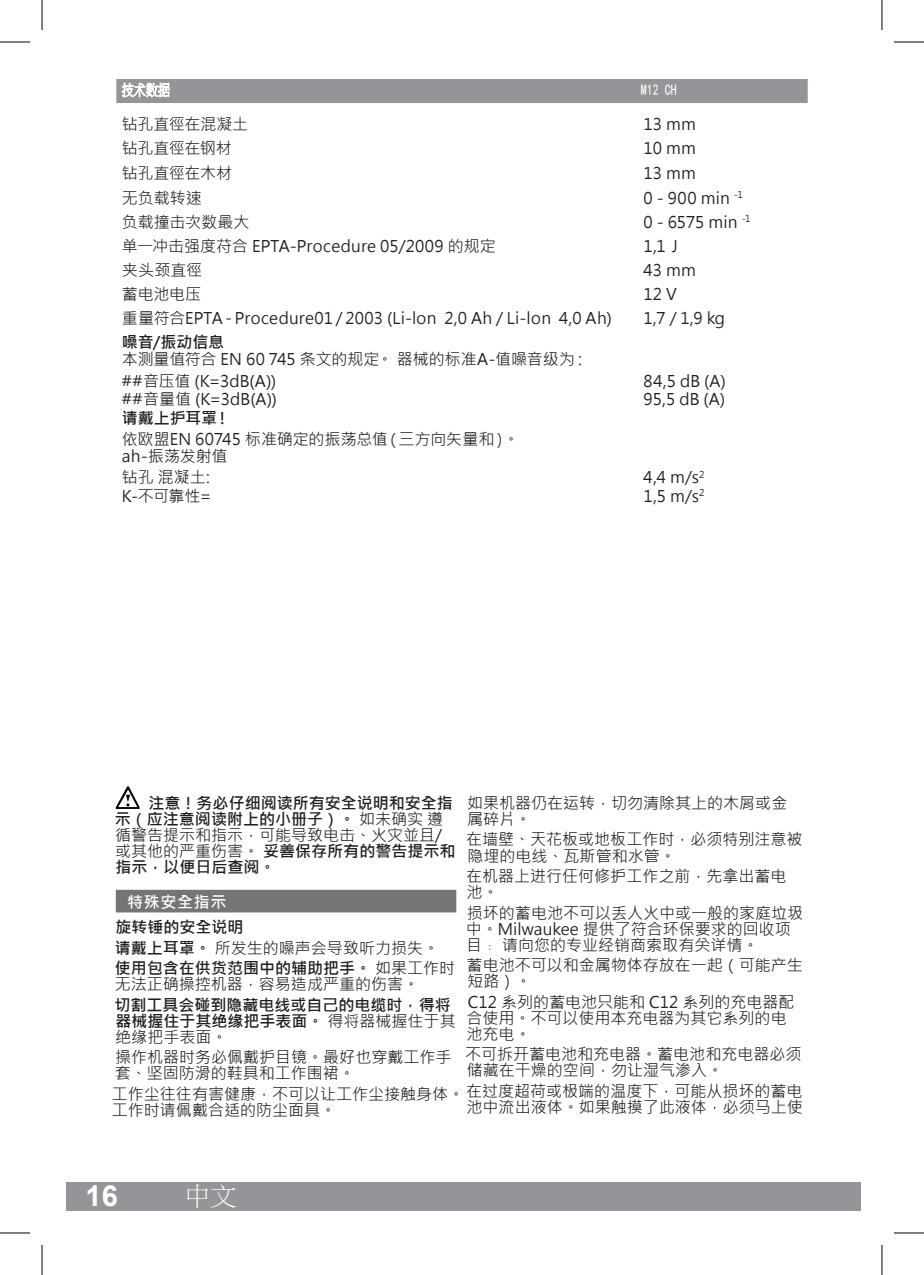
<style>
.page{position:relative;width:924px;height:1275px;background:#fff}
.page>*{position:absolute;margin:0;border:0;box-sizing:border-box;transform-origin:0 0}
.t1{font:700 29px "Arial";color:#fff}
.t2{font:26px "P Ming Li U";color:#fff}
.t3{font:16px/16px "Microsoft Jheng Hei";color:#231f20}
.t4{font:700 16px/16px "Microsoft Jheng Hei";color:#231f20}
.t5{font:16px "Microsoft Jheng Hei";letter-spacing:-.025em;color:#231f20}
.t6{font:16px "Microsoft Jheng Hei";letter-spacing:-.02em;color:#231f20}
.t7{font:700 16px "Microsoft Jheng Hei";letter-spacing:.04em;color:#fff}
.t8{font:15px "Sim Hei";color:#fff;scale:.8 1}
.t9{font:15px "P Ming Li U";color:#fff;scale:.8 1}
.s1{font-weight:400}
</style>
<div class="page">
<svg style="left:116px;top:786px;width:23px;height:23px"></svg>
<div style="left:116px;top:889px;width:340px;height:23px;background:#757575;border:2px solid #757575"></div>
<hr style="left:0;top:42px;width:30px;height:1px;background:#000">
<hr style="left:893px;top:42px;width:30px;height:1px;background:#000">
<hr style="left:0;top:1232px;width:30px;height:1px;background:#000">
<hr style="left:893px;top:1232px;width:30px;height:1px;background:#000">
<hr style="left:42px;top:0;width:1px;height:30px;background:#000">
<hr style="left:42px;top:1245px;width:1px;height:30px;background:#000">
<hr style="left:881px;top:0;width:1px;height:30px;background:#000">
<hr style="left:881px;top:1245px;width:1px;height:30px;background:#000">
<div style="left:66px;top:1182px;width:794px;height:28px;background:#939598"></div>
<div style="left:116px;top:79px;width:691px;height:24px;background:#939598"></div>
<p class="t9" style="left:122px;top:82px;width:61px">技术数据</p>
<p class="t8" style="left:640px;top:82px;width:46px">M12 CH</p>
<p class="t3" style="left:122px;top:116px;width:128px">钻孔直徑在混凝土</p>
<p class="t3" style="left:643px;top:116px;width:54px">13 mm</p>
<p class="t5" style="left:122px;top:138px;width:111px">钻孔直徑在钢材</p>
<p class="t3" style="left:643px;top:140px;width:54px">10 mm</p>
<p class="t6" style="left:122px;top:163px;width:111px">钻孔直徑在木材</p>
<p class="t3" style="left:643px;top:165px;width:54px">13 mm</p>
<p class="t3" style="left:122px;top:190px;width:81px">无负载转速</p>
<p class="t3" style="left:643px;top:190px;width:101px">0 - 900 min <sup>-1</sup></p>
<p class="t3" style="left:122px;top:214px;width:129px">负载撞击次数最大</p>
<p class="t3" style="left:643px;top:214px;width:108px">0 - 6575 min <sup>-1</sup></p>
<p class="t3" style="left:122px;top:238px;width:375px">单一冲击强度苻合 EPTA-Procedure 05/2009 的规定</p>
<p class="t3" style="left:643px;top:238px;width:36px">1,1 J</p>
<p class="t3" style="left:122px;top:262px;width:81px">夹头颈直徑</p>
<p class="t3" style="left:643px;top:262px;width:54px">43 mm</p>
<p class="t3" style="left:122px;top:286px;width:81px">蓄电池电压</p>
<p class="t3" style="left:643px;top:286px;width:35px">12 V</p>
<p class="t3" style="left:122px;top:310px;width:491px">重量符合EPTA－Procedure01／2003 (Li-lon 2,0 Ah / Li-lon 4,0 Ah)</p>
<p class="t3" style="left:643px;top:310px;width:83px">1,7 / 1,9 kg</p>
<p class="t4" style="left:122px;top:334px;width:104px">噪音/振动信息</p>
<p class="t3" style="left:122px;top:349px;width:467px;line-height:21.2px">本测量值符合 EN 60 745 条文的规定。 器械的标准A-值噪音级为：##音压值 (K=3dB(A))</p>
<p class="t3" style="left:643px;top:373px;width:84px">84,5 dB (A)</p>
<p class="t3" style="left:122px;top:391px;width:156px">##音量值 (K=3dB(A))</p>
<p class="t3" style="left:643px;top:391px;width:83px">95,5 dB (A)</p>
<p class="t4" style="left:122px;top:410px;width:110px">请戴上护耳罩！</p>
<p class="t3" style="left:122px;top:430px;width:398px;line-height:17px">依欧盟EN 60745 标准确定的振荡总值（三方向矢量和）。ah-振荡发射值</p>
<p class="t3" style="left:122px;top:469px;width:89px">钻孔 混凝土:</p>
<p class="t3" style="left:643px;top:469px;width:63px">4,4 m/s<sup>2</sup></p>
<p class="t3" style="left:122px;top:488px;width:91px">K-不可靠性=</p>
<p class="t3" style="left:643px;top:488px;width:63px">1,5 m/s<sup>2</sup></p>
<p class="t4" style="left:115px;top:795px;width:342px;text-indent:34px">注意！务必仔细阅读所有安全说明和安全指示（应注意阅读附上的小册子）。 <span class="s1">如未确实 遵循警告提示和指示，可能导致电击、火灾並且/或其他的严重伤害。</span> 妥善保存所有的警告提示和指示，以便日后查阅。</p>
<p class="t7" style="left:127px;top:891px;width:101px">特殊安全指示</p>
<p class="t4" style="left:115px;top:917px;width:342px;line-height:20.6px">旋转锤的安全说明<br>请戴上耳罩。 <span class="s1">所发生的噪声会导致听力损失。</span>使用包含在供货范围中的辅助把手。 <span class="s1">如果工作时</span></p>
<p class="t3" style="left:115px;top:976px;width:306px">无法正确操控机器，容易造成严重的伤害。</p>
<p class="t4" style="left:114px;top:996px;width:342px">切割工具会碰到隐藏电线或自己的电缆时，得将器械握住于其绝缘把手表面。 <span class="s1">得将器械握住于其绝缘把手表面。</span></p>
<p class="t3" style="left:115px;top:1049px;width:338px">操作机器时务必佩戴护目镜。最好也穿戴工作手套、坚固防滑的鞋具和工作围裙。</p>
<p class="t3" style="left:112px;top:1085px;width:354px">工作尘往往有害健康，不可以让工作尘接触身体。工作时请佩戴合适的防尘面具。</p>
<p class="t3" style="left:467px;top:795px;width:321px">如果机器仍在运转，切勿清除其上的木屑或金属碎片。</p>
<p class="t3" style="left:466px;top:831px;width:337px">在墙壁、天花板或地板工作时，必须特别注意被隐埋的电线、瓦斯管和水管。</p>
<p class="t3" style="left:466px;top:868px;width:321px">在机器上进行任何修护工作之前，先拿出蓄电池。</p>
<p class="t3" style="left:465px;top:904px;width:339px">损坏的蓄电池不可以丢人火中或一般的家庭垃圾中。Milwaukee 提供了符合环保要求的回收项目﹕ 请向您的专业经销商索取有关详情。</p>
<p class="t3" style="left:466px;top:957px;width:337px">蓄电池不可以和金属物体存放在一起（可能产生短路）。</p>
<p class="t3" style="left:466px;top:993px;width:329px">C12 系列的蓄电池只能和 C12 系列的充电器配合使用。不可以使用本充电器为其它系列的电池充电。</p>
<p class="t3" style="left:465px;top:1046px;width:337px">不可拆开蓄电池和充电器。蓄电池和充电器必须储藏在干燥的空间，勿让湿气渗入。</p>
<p class="t3" style="left:466px;top:1083px;width:338px">在过度超荷或极端的温度下，可能从损坏的蓄电池中流出液体。如果触摸了此液体，必须马上使</p>
<h1 class="t1" style="left:85px;top:1176px;width:34px">16</h1>
<h2 class="t2" style="left:184px;top:1183px;width:53px">中文</h2>
</div>
